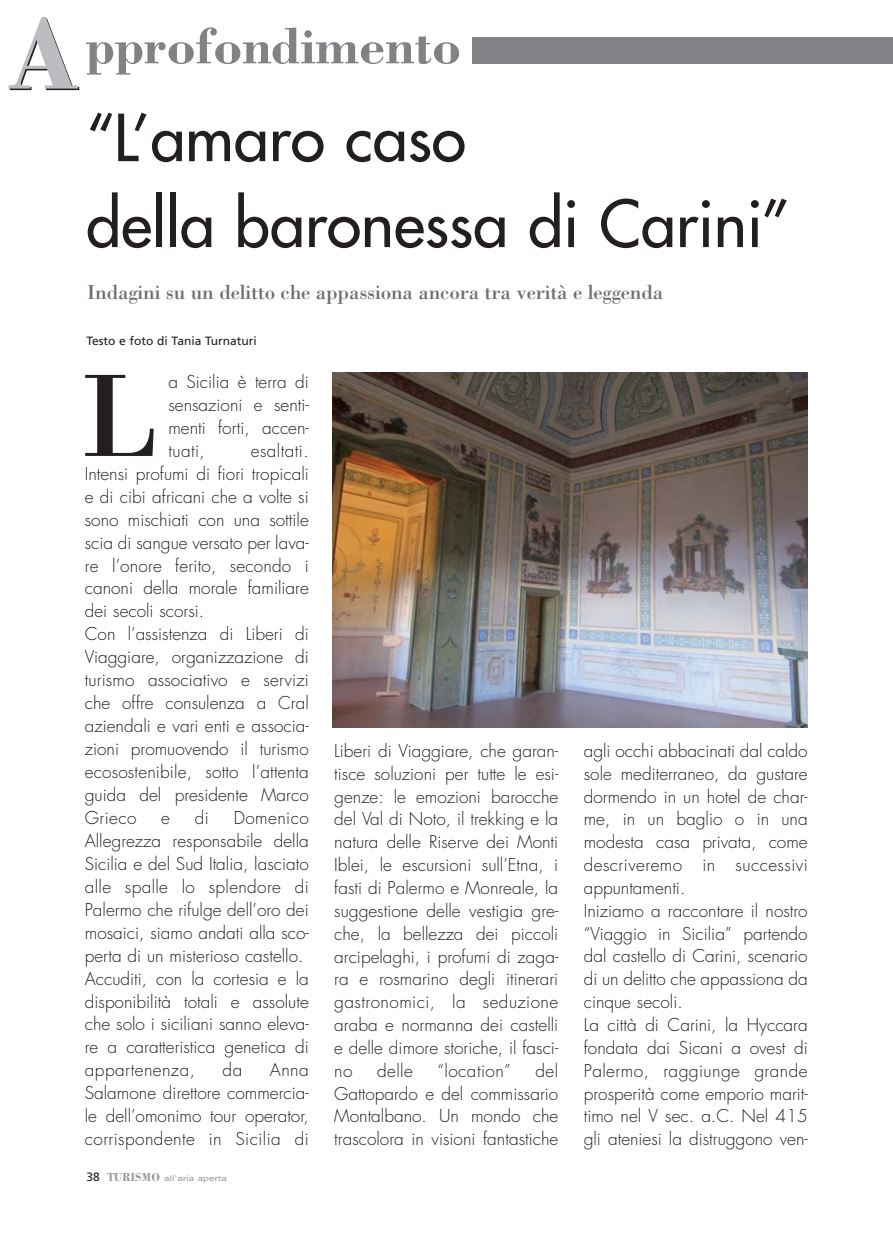
<style>
.page{position:relative;width:893px;height:1234px;background:#fff}
.page>*{position:absolute;margin:0;border:0;box-sizing:border-box;transform-origin:0 0}
.t1{font:121.2px "Bodoni";color:#231f20}
.t2{font:63px/85.8px "Futura";color:#231f20}
.t3{font:700 52.5px "Bodoni";color:#808285}
.t4{font:21px "Bodoni";letter-spacing:-.01em;color:#6d6e70}
.t5{font:300 17.25px/22.8px "Futura";color:#231f20;text-align:justify}
.t6{font:300 17.25px "Futura";letter-spacing:.025em;color:#231f20}
.t7{font:12px "Frutiger";color:#231f20}
.t8{font:7.8px "Helvetica Neue";letter-spacing:.03em;color:#939598;scale:1.25 1}
.s1{font-size:105px;color:#bbbdc0}
.s2{font-family:"Frutiger";font-size:12px;color:#231f20}
.s3{font-family:"Bodoni";font-weight:700;font-size:12px}
</style>
<div class="page">
<div style="left:472px;top:38px;width:421px;height:26px;background:#808285"></div>
<img style="left:333px;top:372px;width:475px;height:355px">
<h3 class="t3" style="left:8px;top:25px;width:454px"><span class="s1">A</span>pprofondimento</h3>
<h2 class="t2" style="left:86px;top:97px;width:706px">“L’amaro caso<br>della baronessa di Carini”</h2>
<p class="t4" style="left:87px;top:283px;width:577px">Indagini su un delitto che appassiona ancora tra verità e leggenda</p>
<p class="t7" style="left:87px;top:336px;width:172px">Testo e foto di Tania Turnaturi</p>
<h1 class="t1" style="left:82px;top:366px;width:76px">L</h1>
<p class="t5" style="left:168px;top:371px;width:142px">a Sicilia è terra di sensazioni e senti&shy;menti forti, accen&shy;tuati,</p>
<p class="t5" style="left:85px;top:440px;width:225px;text-align:left;text-indent:166px">esaltati.<br>Intensi profumi di fiori tropicali e di cibi africani che a volte si sono mischiati con una sottile scia di sangue versato per lava&shy;re l’onore ferito, secondo i canoni della morale familiare dei secoli scorsi.<br>Con l’assistenza di Liberi di<br>Viaggiare, organizzazione di turismo associativo e servizi che offre consulenza a Cral aziendali e vari enti e associa&shy;zioni promuovendo il turismo ecosostenibile, sotto l’attenta guida del presidente Marco<br>Grieco</p>
<p class="t5" style="left:584px;top:740px;width:225px;text-align:left">agli occhi abbacinati dal caldo sole mediterraneo, da gustare dormendo in un hotel de char&shy;me, in un baglio o in una modesta casa privata, come descriveremo in successivi appuntamenti.<br>Iniziamo a raccontare il nostro “Viaggio in Sicilia” partendo dal castello di Carini, scenario di un delitto che appassiona da cinque secoli.<br>La città di Carini, la Hyccara fondata dai Sicani a ovest di<br>Palermo, raggiunge grande prosperità come emporio marit&shy;timo nel V sec. a.C. Nel 415 gli ateniesi la distruggono ven-</p>
<p class="t5" style="left:334px;top:740px;width:225px">Liberi di Viaggiare, che garan&shy;tisce soluzioni per tutte le esi&shy;genze: le emozioni barocche del Val di Noto, il trekking e la natura delle Riserve dei Monti Iblei, le escursioni sull’Etna, i fasti di Palermo e Monreale, la suggestione delle vestigia gre&shy;che, la bellezza dei piccoli arcipelaghi, i profumi di zaga&shy;ra e rosmarino degli itinerari gastronomici, la seduzione araba e normanna dei castelli e delle dimore storiche, il fasci&shy;no</p>
<p class="t5" style="left:161px;top:807px;width:10px">e</p>
<p class="t5" style="left:195px;top:807px;width:16px">di</p>
<p class="t5" style="left:85px;top:807px;width:225px;text-align:left;text-indent:149px">Domenico<br>Allegrezza responsabile della<br>Sicilia e del Sud Italia, lasciato alle spalle lo splendore di<br>Palermo che rifulge dell’oro dei mosaici, siamo andati alla sco&shy;perta di un misterioso castello.<br>Accuditi, con la cortesia e la disponibilità totali e assolute che solo i siciliani sanno eleva&shy;re a caratteristica genetica di appartenenza,</p>
<p class="t5" style="left:223px;top:1059px;width:21px">da</p>
<p class="t5" style="left:334px;top:1060px;width:225px;text-indent:201px">del Gattopardo e del commissario Montalbano. Un mondo che trascolora in visioni fantastiche</p>
<p class="t5" style="left:377px;top:1060px;width:37px">delle</p>
<p class="t6" style="left:437px;top:1062px;width:75px">“location”</p>
<p class="t5" style="left:85px;top:1059px;width:225px;text-indent:185px">Anna Salamone direttore commercia&shy;le dell’omonimo tour operator, corrispondente in Sicilia di</p>
<p class="t8" style="left:86px;top:1174px;width:114px"><span class="s2">38</span> <span class="s3">TURISMO</span> all’aria aperta</p>
</div>
